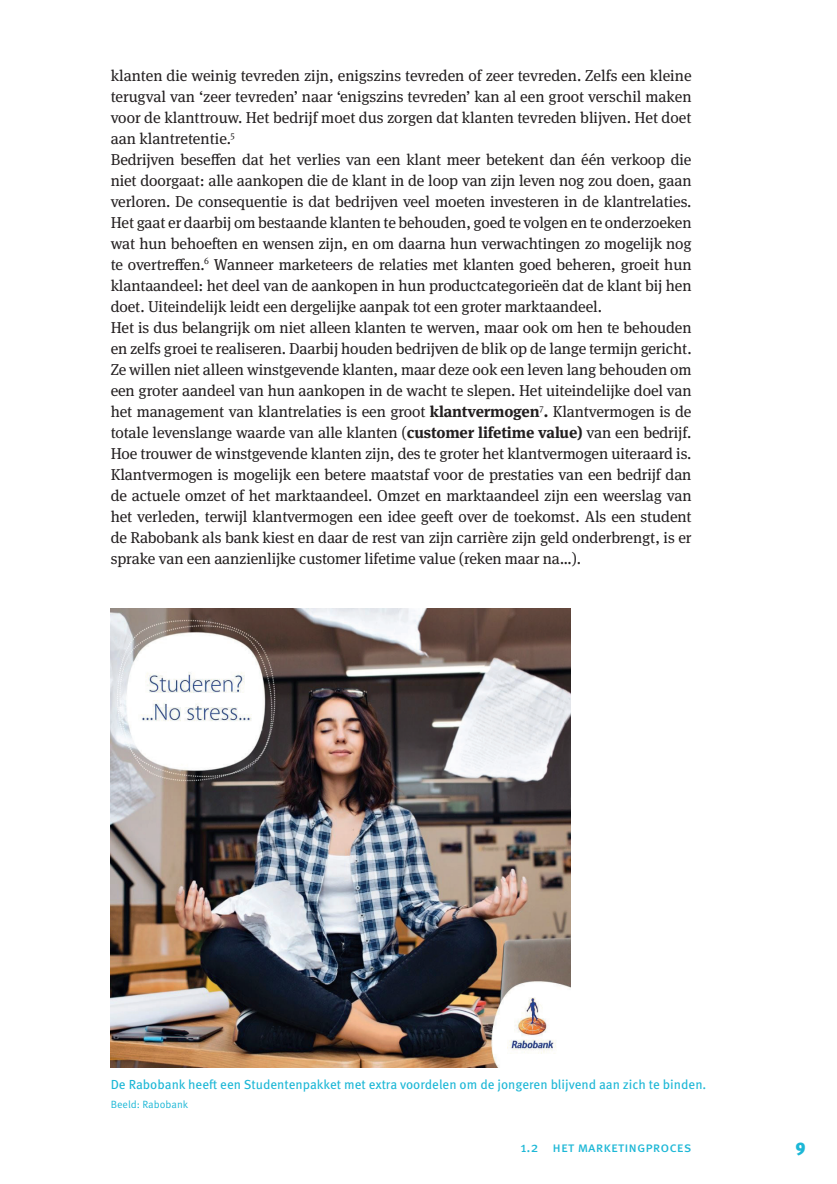
<style>
.page{position:relative;width:837px;height:1184px;background:#fff}
.page>*{position:absolute;margin:0;border:0;box-sizing:border-box;transform-origin:0 0}
.t1{font:900 17.5px "Meta Pro";color:#1cb7d6}
.t2{font:15.75px/21px "Meta Serif Pro";letter-spacing:-.01em;color:#231f20}
.t3{font:14px "Meta Pro";color:#1cb7d6}
.t4{font:13.12px "Meta Pro";color:#1cb7d6}
.t5{font:10.5px "Meta Pro Norm";color:#1cb7d6}
.s1{font-weight:700}
</style>
<div class="page">
<img style="left:111px;top:608px;width:459px;height:459px">
<p class="t2" style="left:111px;top:64px;width:582px">klanten die weinig tevreden zijn, enigszins tevreden of zeer tevreden. Zelfs een kleine terugval van ‘zeer tevreden’ naar ‘enigszins tevreden’ kan al een groot verschil maken voor de klanttrouw. Het bedrijf moet dus zorgen dat klanten tevreden blijven. Het doet aan klantretentie.<sup>5<br></sup>Bedrijven beseffen dat het verlies van een klant meer betekent dan één verkoop die niet doorgaat: alle aankopen die de klant in de loop van zijn leven nog zou doen, gaan verloren. De consequentie is dat bedrijven veel moeten investeren in de klantrelaties.<br>Het gaat er daarbij om bestaande klanten te behouden, goed te volgen en te onderzoeken wat hun behoeften en wensen zijn, en om daarna hun verwachtingen zo mogelijk nog te overtreffen.<sup>6</sup> Wanneer marketeers de relaties met klanten goed beheren, groeit hun klantaandeel: het deel van de aankopen in hun productcategorieën dat de klant bij hen doet. Uiteindelijk leidt een dergelijke aanpak tot een groter marktaandeel.<br>Het is dus belangrijk om niet alleen klanten te werven, maar ook om hen te behouden en zelfs groei te realiseren. Daarbij houden bedrijven de blik op de lange termijn gericht.<br>Ze willen niet alleen winstgevende klanten, maar deze ook een leven lang behouden om een groter aandeel van hun aankopen in de wacht te slepen. Het uiteindelijke doel van het management van klantrelaties is een groot <span class="s1">klantvermogen</span><sup>7</sup><span class="s1">.</span> Klantvermogen is de totale levenslange waarde van alle klanten (<span class="s1">customer lifetime value)</span> van een bedrijf.<br>Hoe trouwer de winstgevende klanten zijn, des te groter het klantvermogen uiteraard is.<br>Klantvermogen is mogelijk een betere maatstaf voor de prestaties van een bedrijf dan de actuele omzet of het marktaandeel. Omzet en marktaandeel zijn een weerslag van het verleden, terwijl klantvermogen een idee geeft over de toekomst. Als een student de Rabobank als bank kiest en daar de rest van zijn carrière zijn geld onderbrengt, is er sprake van een aanzienlijke customer lifetime value (reken maar na…).</p>
<p class="t4" style="left:111px;top:1074px;width:597px">De Rabobank heeft een Studentenpakket met extra voordelen om de jongeren blijvend aan zich te binden.</p>
<p class="t5" style="left:111px;top:1096px;width:79px">Beeld: Rabobank</p>
<p class="t3" style="left:520px;top:1136px;width:172px">1.2 Het marketingproces</p>
<p class="t1" style="left:795px;top:1132px;width:12px">9</p>
</div>
